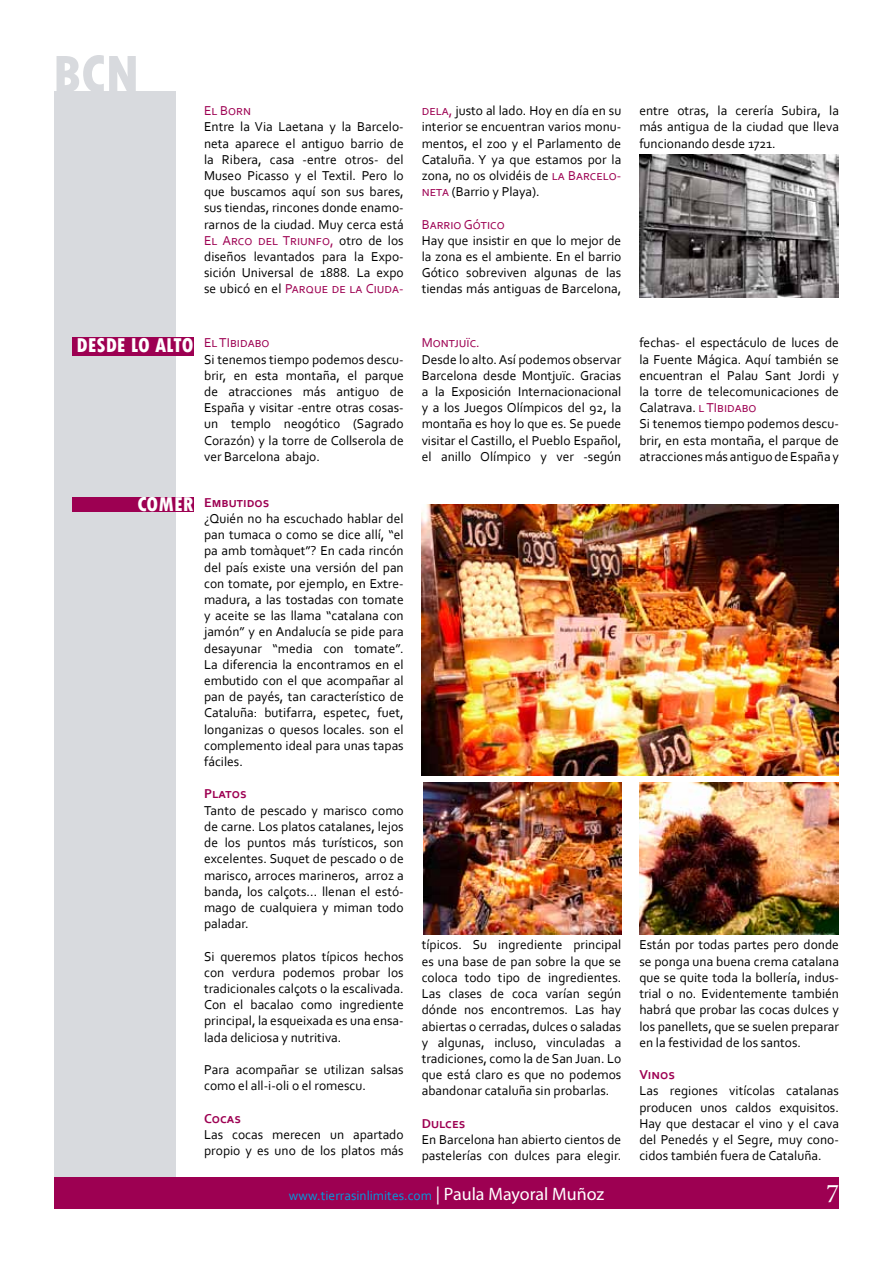
<style>
.page{position:relative;width:893px;height:1263px;background:#fff}
.page>*{position:absolute;margin:0;border:0;box-sizing:border-box;transform-origin:0 0}
.t1{font:800 condensed 55.5px "Tw Cen";color:#d8dade}
.t2{font:27px "Minion Pro";color:#fff}
.t3{font:800 condensed 21px "Tw Cen";color:#fff}
.t4{font:13.5px/16.2px "Corbel";color:#000;text-align:justify}
.t5{font:13.5px "Corbel";color:#009cde}
.t6{font:13.5px "Corbel";color:#9d0052}
.t7{font:700 13.5px "Corbel";color:#9d0052}
.s1{color:#9d0052}
.s2{font-family:"Myriad Pro";font-size:18px;color:#fff}
</style>
<div class="page">
<div style="left:54px;top:91px;width:121px;height:1087px;background:#d8dade"></div>
<div style="left:54px;top:1178px;width:785px;height:31px;background:#9d0052"></div>
<img style="left:639px;top:154px;width:200px;height:144px">
<div style="left:72px;top:337px;width:121px;height:19px;background:#9d0052"></div>
<div style="left:72px;top:497px;width:121px;height:14px;background:#9d0052"></div>
<img style="left:422px;top:504px;width:417px;height:272px">
<img style="left:639px;top:783px;width:200px;height:151px">
<img style="left:423px;top:783px;width:198px;height:151px">
<h1 class="t1" style="left:53px;top:42px;width:89px">BCN</h1>
<p class="t6" style="left:204px;top:102px;width:49px">El Born</p>
<p class="t4" style="left:204px;top:118px;width:201px">Entre la Via Laetana y la Barcelo&shy;neta aparece el antiguo barrio de la Ribera, casa -entre otros- del Museo Picasso y el Textil. Pero lo que buscamos aquí son sus bares, sus tiendas, rincones donde enamo&shy;rarnos de la ciudad. Muy cerca está <span class="s1">El Arco del Triunfo,</span> otro de los diseños levantados para la Expo&shy;sición Universal de 1888. La expo se ubicó en el <span class="s1">Parque de la Ciuda-</span></p>
<p class="t4" style="left:422px;top:102px;width:201px"><span class="s1">dela,</span> justo al lado. Hoy en día en su interior se encuentran varios monu&shy;mentos, el zoo y el Parlamento de Cataluña. Y ya que estamos por la zona, no os olvidéis de <span class="s1">la Barcelo&shy;neta</span> (Barrio y Playa).</p>
<p class="t6" style="left:422px;top:216px;width:85px">Barrio Gótico</p>
<p class="t4" style="left:422px;top:232px;width:201px">Hay que insistir en que lo mejor de la zona es el ambiente. En el barrio Gótico sobreviven algunas de las tiendas más antiguas de Barcelona,</p>
<p class="t4" style="left:639px;top:102px;width:201px">entre otras, la cerería Subira, la más antigua de la ciudad que lleva funcionando desde 1721.</p>
<h3 class="t3" style="left:77px;top:333px;width:118px">DESDE LO ALTO</h3>
<p class="t6" style="left:204px;top:335px;width:67px">El TIbidabo</p>
<p class="t4" style="left:204px;top:351px;width:201px">Si tenemos tiempo podemos descu&shy;brir, en esta montaña, el parque de atracciones más antiguo de España y visitar -entre otras cosas&shy;un templo neogótico (Sagrado Corazón) y la torre de Collserola de ver Barcelona abajo.</p>
<p class="t6" style="left:422px;top:335px;width:60px">Montjuïc.</p>
<p class="t4" style="left:422px;top:351px;width:201px">Desde lo alto. Así podemos observar Barcelona desde Montjuïc. Gracias a la Exposición Internacionacional y a los Juegos Olímpicos del 92, la montaña es hoy lo que es. Se puede visitar el Castillo, el Pueblo Español, el anillo Olímpico y ver -según</p>
<p class="t4" style="left:639px;top:334px;width:201px;text-align:left">fechas- el espectáculo de luces de la Fuente Mágica. Aquí también se encuentran el Palau Sant Jordi y la torre de telecomunicaciones de<br>Calatrava. <span class="s1">l TIbidabo<br></span>Si tenemos tiempo podemos descu&shy;brir, en esta montaña, el parque de atracciones más antiguo de España y</p>
<h3 class="t3" style="left:137px;top:492px;width:12px">COMER</h3>
<p class="t7" style="left:204px;top:494px;width:67px">Embutidos</p>
<p class="t4" style="left:204px;top:510px;width:201px">¿Quién no ha escuchado hablar del pan tumaca o como se dice allí, “el pa amb tomàquet”? En cada rincón del país existe una versión del pan con tomate, por ejemplo, en Extre&shy;madura, a las tostadas con tomate y aceite se las llama “catalana con jamón” y en Andalucía se pide para desayunar “media con tomate”.<br>La diferencia la encontramos en el embutido con el que acompañar al pan de payés, tan característico de Cataluña: butifarra, espetec, fuet, longanizas o quesos locales. son el complemento ideal para unas tapas fáciles.</p>
<p class="t7" style="left:204px;top:786px;width:44px">Platos</p>
<p class="t4" style="left:204px;top:802px;width:201px">Tanto de pescado y marisco como de carne. Los platos catalanes, lejos de los puntos más turísticos, son excelentes. Suquet de pescado o de marisco, arroces marineros, arroz a banda, los calçots... llenan el estó&shy;mago de cualquiera y miman todo paladar.</p>
<p class="t4" style="left:204px;top:947px;width:201px">Si queremos platos típicos hechos con verdura podemos probar los tradicionales calçots o la escalivada.<br>Con el bacalao como ingrediente principal, la esqueixada es una ensa&shy;lada deliciosa y nutritiva.</p>
<p class="t4" style="left:204px;top:1061px;width:201px">Para acompañar se utilizan salsas como el all-i-oli o el romescu.</p>
<p class="t7" style="left:204px;top:1110px;width:38px">Cocas</p>
<p class="t4" style="left:204px;top:1126px;width:201px">Las cocas merecen un apartado propio y es uno de los platos más</p>
<p class="t4" style="left:422px;top:936px;width:201px">típicos. Su ingrediente principal es una base de pan sobre la que se coloca todo tipo de ingredientes.<br>Las clases de coca varían según dónde nos encontremos. Las hay abiertas o cerradas, dulces o saladas y algunas, incluso, vinculadas a tradiciones, como la de San Juan. Lo que está claro es que no podemos abandonar cataluña sin probarlas.</p>
<p class="t7" style="left:422px;top:1115px;width:45px">Dulces</p>
<p class="t4" style="left:422px;top:1131px;width:201px">En Barcelona han abierto cientos de pastelerías con dulces para elegir.</p>
<p class="t4" style="left:639px;top:936px;width:201px">Están por todas partes pero donde se ponga una buena crema catalana que se quite toda la bollería, indus&shy;trial o no. Evidentemente también habrá que probar las cocas dulces y los panellets, que se suelen preparar en la festividad de los santos.</p>
<p class="t7" style="left:639px;top:1066px;width:37px">Vinos</p>
<p class="t4" style="left:639px;top:1082px;width:201px">Las regiones vitícolas catalanas producen unos caldos exquisitos.<br>Hay que destacar el vino y el cava del Penedés y el Segre, muy cono&shy;cidos también fuera de Cataluña.</p>
<p class="t5" style="left:289px;top:1187px;width:317px">www.tierrasinlimites.com <span class="s2">| Paula Mayoral Muñoz</span></p>
<h2 class="t2" style="left:826px;top:1175px;width:14px">7</h2>
</div>
